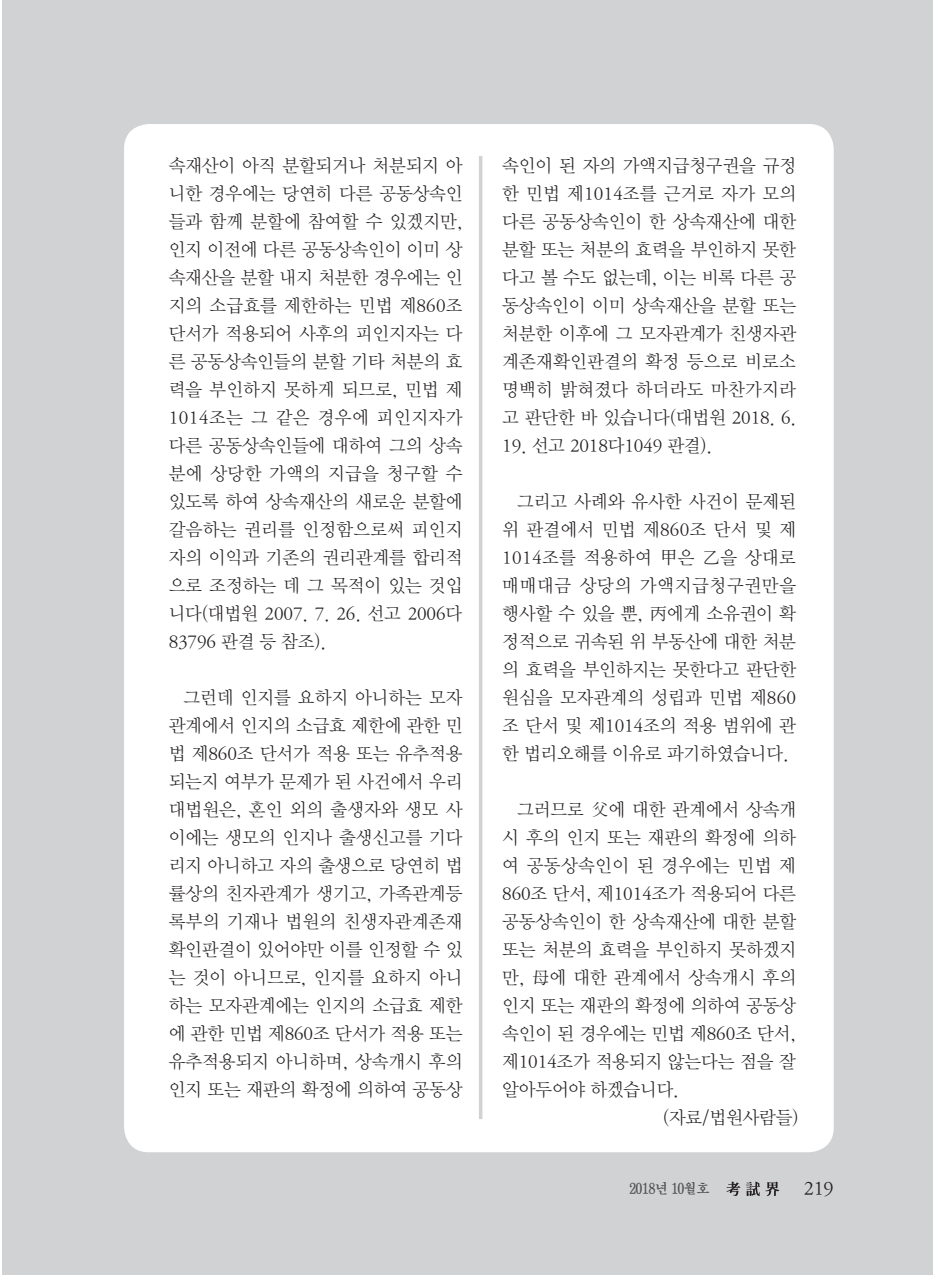
<style>
.page{position:relative;width:933px;height:1275px;background:#fff}
.page>*{position:absolute;margin:0;border:0;box-sizing:border-box;transform-origin:0 0}
.t1{font:19.25px "DX Nmu Std 30";color:#231f20}
.t2{font:18.38px/28px "DX Nmu Std 20";letter-spacing:-.01em;color:#231f20;text-align:justify}
.t3{font:18.38px "DX Nmu Std 20";letter-spacing:.02em;color:#231f20}
.t4{font:14px "D Xmu Std 40";letter-spacing:-.05em;color:#505052;scale:.95 1}
</style>
<div class="page">
<div style="left:2px;top:0;width:931px;height:1275px;background:#d1d2d4"></div>
<svg style="left:726px;top:1182px;width:14px;height:14px"></svg>
<svg style="left:746px;top:1181px;width:33px;height:15px"></svg>
<div style="left:124px;top:124px;width:709px;height:1028px;background:#fff;border-radius:25px"></div>
<hr style="left:479px;top:156px;width:3px;height:963px;background:#d1d2d4">
<p class="t2" style="left:169px;top:152px;width:295px">속재산이 아직 분할되거나 처분되지 아 니한 경우에는 당연히 다른 공동상속인 들과 함께 분할에 참여할 수 있겠지만, 인지 이전에 다른 공동상속인이 이미 상 속재산을 분할 내지 처분한 경우에는 인 지의 소급효를 제한하는 민법 제860조 단서가 적용되어 사후의 피인지자는 다 른 공동상속인들의 분할 기타 처분의 효 력을 부인하지 못하게 되므로, 민법 제 1014조는 그 같은 경우에 피인지자가 다른 공동상속인들에 대하여 그의 상속 분에 상당한 가액의 지급을 청구할 수 있도록 하여 상속재산의 새로운 분할에 갈음하는 권리를 인정함으로써 피인지 자의 이익과 기존의 권리관계를 합리적 으로 조정하는 데 그 목적이 있는 것입 니다(대법원 2007. 7. 26. 선고 2006다 83796 판결 등 참조).</p>
<p class="t2" style="left:169px;top:684px;width:295px;text-indent:15px">그런데 인지를 요하지 아니하는 모자 관계에서 인지의 소급효 제한에 관한 민 법 제860조 단서가 적용 또는 유추적용 되는지 여부가 문제가 된 사건에서 우리 대법원은, 혼인 외의 출생자와 생모 사 이에는 생모의 인지나 출생신고를 기다 리지 아니하고 자의 출생으로 당연히 법 률상의 친자관계가 생기고, 가족관계등 록부의 기재나 법원의 친생자관계존재 확인판결이 있어야만 이를 인정할 수 있 는 것이 아니므로, 인지를 요하지 아니 하는 모자관계에는 인지의 소급효 제한 에 관한 민법 제860조 단서가 적용 또는 유추적용되지 아니하며, 상속개시 후의 인지 또는 재판의 확정에 의하여 공동상</p>
<p class="t2" style="left:502px;top:152px;width:295px">속인이 된 자의 가액지급청구권을 규정 한 민법 제1014조를 근거로 자가 모의 다른 공동상속인이 한 상속재산에 대한 분할 또는 처분의 효력을 부인하지 못한 다고 볼 수도 없는데, 이는 비록 다른 공 동상속인이 이미 상속재산을 분할 또는 처분한 이후에 그 모자관계가 친생자관 계존재확인판결의 확정 등으로 비로소 명백히 밝혀졌다 하더라도 마찬가지라 고 판단한 바 있습니다(대법원 2018. 6.</p>
<p class="t2" style="left:502px;top:432px;width:211px">19. 선고 2018다1049 판결).</p>
<p class="t2" style="left:502px;top:488px;width:295px;text-indent:15px">그리고 사례와 유사한 사건이 문제된 위 판결에서 민법 제860조 단서 및 제 1014조를 적용하여 甲은 乙을 상대로 매매대금 상당의 가액지급청구권만을 행사할 수 있을 뿐, 丙에게 소유권이 확 정적으로 귀속된 위 부동산에 대한 처분 의 효력을 부인하지는 못한다고 판단한 원심을 모자관계의 성립과 민법 제860 조 단서 및 제1014조의 적용 범위에 관 한 법리오해를 이유로 파기하였습니다.</p>
<p class="t2" style="left:517px;top:796px;width:280px">그러므로 父에 대한 관계에서 상속개</p>
<p class="t2" style="left:502px;top:824px;width:295px">시 후의 인지 또는 재판의 확정에 의하</p>
<p class="t3" style="left:502px;top:856px;width:295px">여 공동상속인이 된 경우에는 민법 제</p>
<p class="t2" style="left:502px;top:880px;width:295px">860조 단서, 제1014조가 적용되어 다른</p>
<p class="t2" style="left:502px;top:908px;width:295px">공동상속인이 한 상속재산에 대한 분할</p>
<p class="t2" style="left:502px;top:936px;width:295px">또는 처분의 효력을 부인하지 못하겠지</p>
<p class="t2" style="left:502px;top:964px;width:295px">만, 母에 대한 관계에서 상속개시 후의</p>
<p class="t2" style="left:502px;top:992px;width:295px">인지 또는 재판의 확정에 의하여 공동상</p>
<p class="t2" style="left:502px;top:1020px;width:295px">속인이 된 경우에는 민법 제860조 단서,</p>
<p class="t2" style="left:502px;top:1048px;width:295px">제1014조가 적용되지 않는다는 점을 잘</p>
<p class="t2" style="left:502px;top:1076px;width:178px">알아두어야 하겠습니다.</p>
<p class="t2" style="left:663px;top:1104px;width:137px">(자료/법원사람들)</p>
<p class="t4" style="left:629px;top:1182px;width:86px">2018년 10월호</p>
<p class="t1" style="left:804px;top:1179px;width:31px">219</p>
</div>
